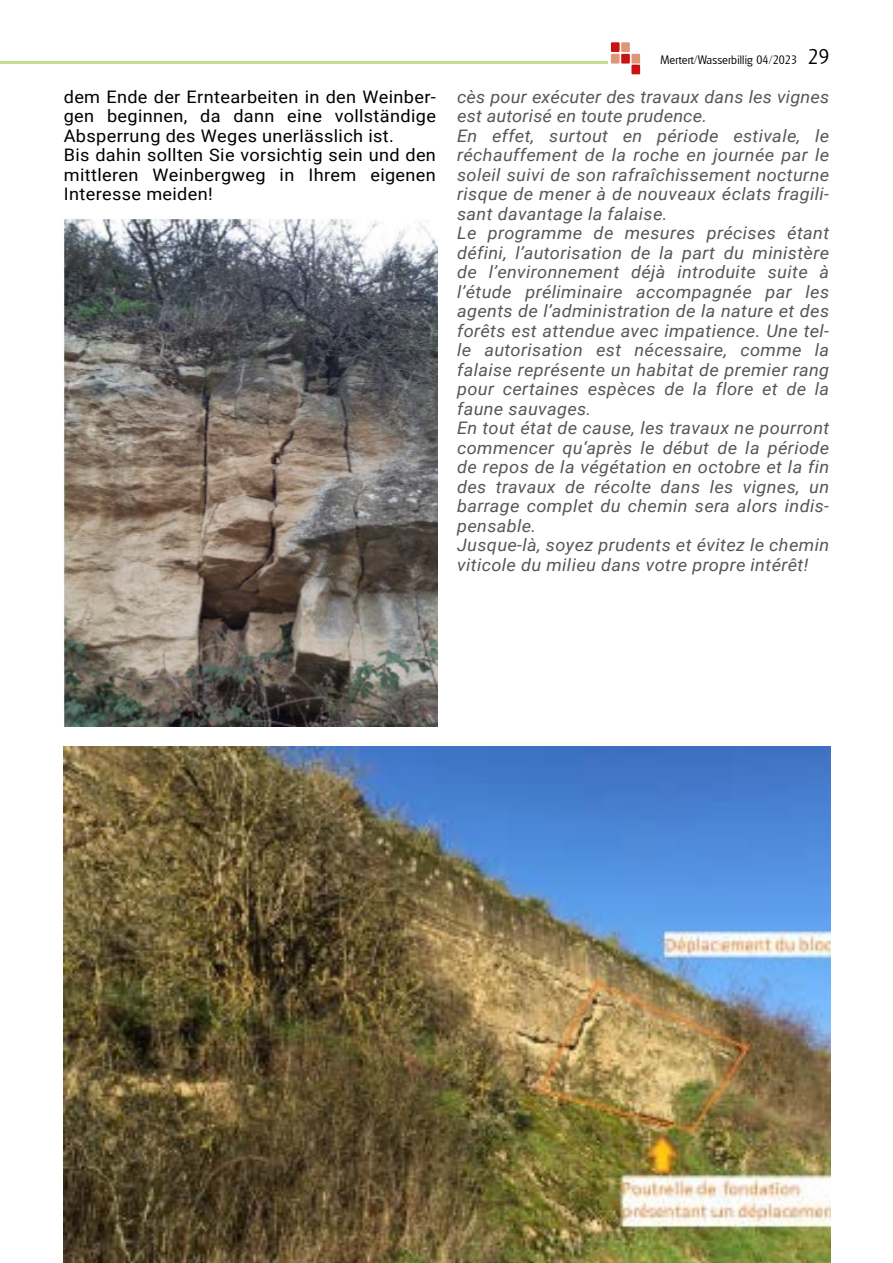
<style>
.page{position:relative;width:893px;height:1263px;background:#fff}
.page>*{position:absolute;margin:0;border:0;box-sizing:border-box;transform-origin:0 0}
.t1{font:italic 17.25px/19.5px "Roboto";letter-spacing:.02em;color:#575756;scale:1.05 1}
.t2{font:17.25px/19.5px "Roboto";letter-spacing:.02em;color:#000;scale:1.05 1}
.t3{font:300 12px "Glasgow";letter-spacing:.01em;color:#000}
.s1{font-size:21px}
</style>
<div class="page">
<div style="left:611px;top:42px;width:9px;height:10px;background:#c61415"></div>
<div style="left:621px;top:54px;width:9px;height:10px;background:#c61415"></div>
<div style="left:631px;top:65px;width:9px;height:9px;background:#c61415"></div>
<div style="left:621px;top:42px;width:9px;height:10px;background:#dd9777"></div>
<div style="left:611px;top:54px;width:9px;height:10px;background:#dd9777"></div>
<div style="left:631px;top:54px;width:9px;height:10px;background:#dd9777"></div>
<hr style="left:0;top:62px;width:608px;height:2px;background:#a6ca56">
<img style="left:64px;top:218px;width:373px;height:509px">
<img style="left:64px;top:746px;width:767px;height:517px">
<p class="t3" style="left:661px;top:52px;width:170px">Mertert/Wasserbillig 04/2023 <span class="s1">29</span></p>
<p class="t2" style="left:64px;top:86px;width:356px">dem Ende der Erntearbeiten in den Weinber&shy;gen beginnen, da dann eine vollständige Absperrung des Weges unerlässlich ist.<br>Bis dahin sollten Sie vorsichtig sein und den mittleren Weinbergweg in Ihrem eigenen Interesse meiden!</p>
<p class="t1" style="left:457px;top:86px;width:356px">cès pour exécuter des travaux dans les vignes est autorisé en toute prudence.<br>En effet, surtout en période estivale, le réchauffement de la roche en journée par le soleil suivi de son rafraîchissement nocturne risque de mener à de nouveaux éclats fragili&shy;sant davantage la falaise.<br>Le programme de mesures précises étant défini, l’autorisation de la part du ministère de l’environnement déjà introduite suite à l’étude préliminaire accompagnée par les agents de l’administration de la nature et des forêts est attendue avec impatience. Une tel&shy;le autorisation est nécessaire, comme la falaise représente un habitat de premier rang pour certaines espèces de la flore et de la faune sauvages.<br>En tout état de cause, les travaux ne pourront commencer qu‘après le début de la période de repos de la végétation en octobre et la fin des travaux de récolte dans les vignes, un barrage complet du chemin sera alors indis&shy;pensable.<br>Jusque-là, soyez prudents et évitez le chemin viticole du milieu dans votre propre intérêt!</p>
</div>
